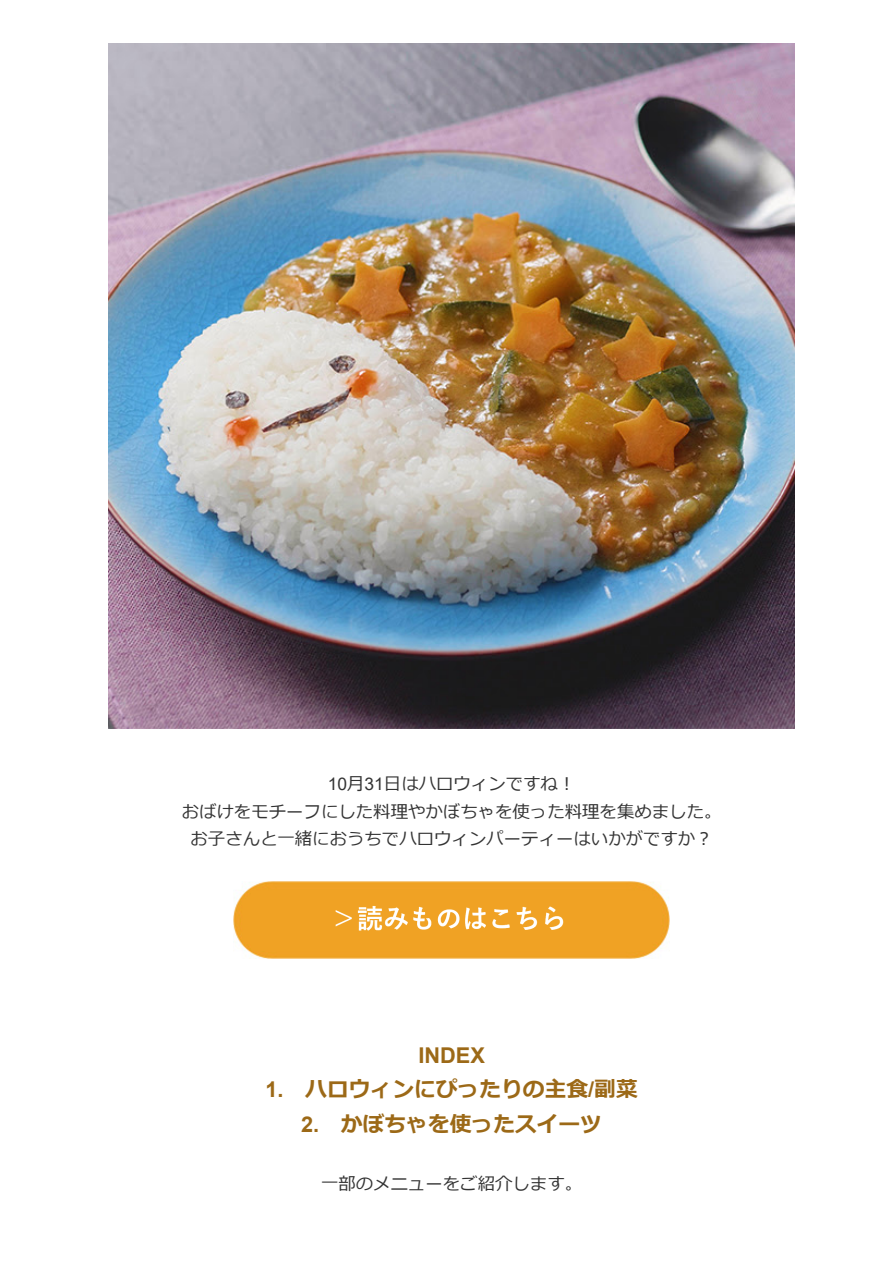
<style>
.page{position:relative;width:893px;height:1263px;background:#fff}
.page>*{position:absolute;margin:0;border:0;box-sizing:border-box;transform-origin:0 0}
.t1{font:700 21.75px "Meiryo";color:#9c6917}
.t2{font:700 21.75px "Arial";color:#9c6917}
.t3{font:17.4px/27.8px "Meiryo";color:#333;text-align:center}
.s1{font-family:"Arial"}
</style>
<div class="page">
<img style="left:109px;top:44px;width:685px;height:685px">
<img style="left:234px;top:881px;width:435px;height:77px">
<p class="t3" style="left:182px;top:770px;width:541px"><span class="s1">10</span>月<span class="s1">31</span>日はハロウィンですね︕<br>おばけをモチーフにした料理やかぼちゃを使った料理を集めました。お子さんと一緒におうちでハロウィンパーティーはいかがですか︖</p>
<p class="t2" style="left:418px;top:1040px;width:68px">INDEX</p>
<p class="t1" style="left:265px;top:1074px;width:374px"><span class="s1">1.</span> ハロウィンにぴったりの主食<span class="s1">/</span>副菜</p>
<p class="t1" style="left:301px;top:1109px;width:302px"><span class="s1">2.</span> かぼちゃを使ったスイーツ</p>
<p class="t3" style="left:321px;top:1171px;width:263px">一部のメニューをご紹介します。</p>
</div>
